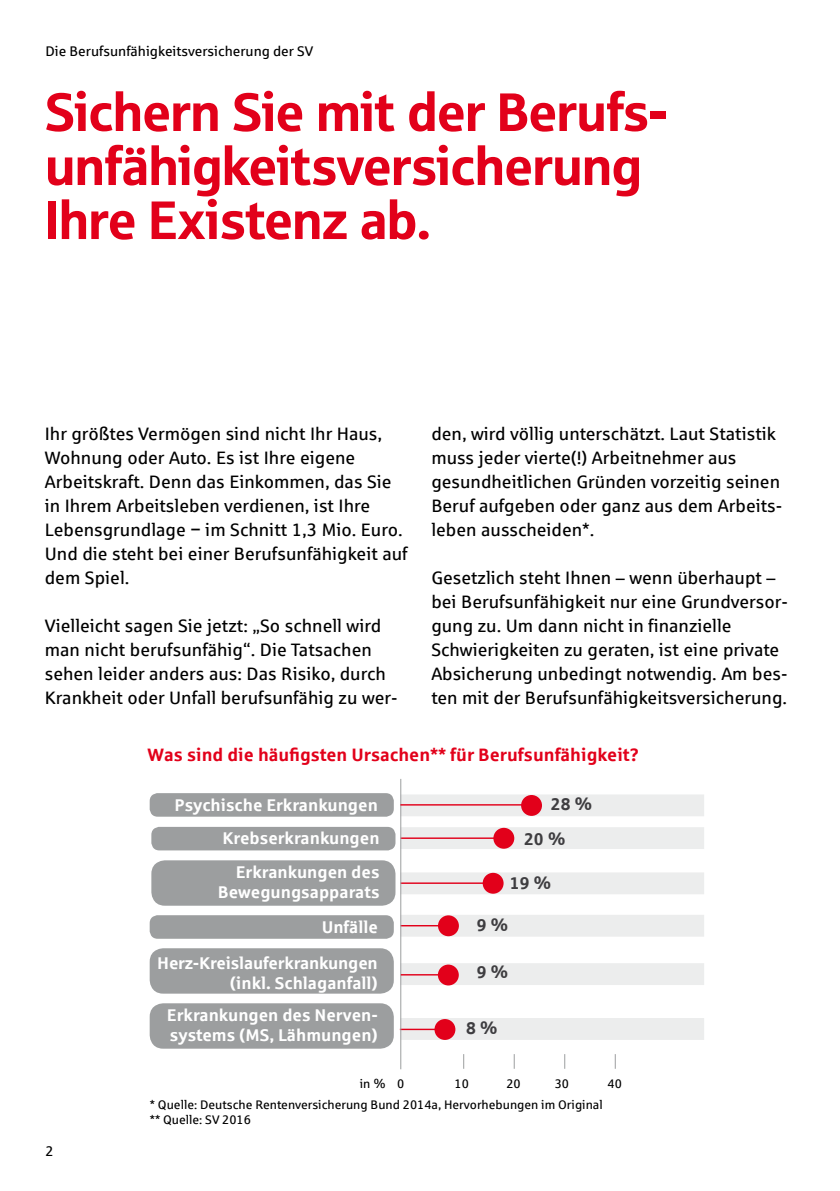
<style>
.page{position:relative;width:840px;height:1191px;background:#fff}
.page>*{position:absolute;margin:0;border:0;box-sizing:border-box;transform-origin:0 0}
.t1{font:54px/54px "Sparkasse Head";color:#e2001a}
.t2{font:18px/24px "Sparkasse Rg";color:#000}
.t3{font:700 18px "Sparkasse Rg";color:#e2001a}
.t4{font:700 17px/20px "Sparkasse Rg";color:#fff;text-align:right}
.t5{font:700 17px/34px "Sparkasse Rg";color:#3e3d40}
.t6{font:14px "Sparkasse Rg";color:#000}
.t7{font:12.4px/15px "Sparkasse Rg";color:#000}
</style>
<div class="page">
<div style="left:400px;top:794px;width:303px;height:22px;background:#eceded"></div>
<div style="left:400px;top:827px;width:303px;height:22px;background:#eceded"></div>
<div style="left:400px;top:872px;width:303px;height:22px;background:#eceded"></div>
<div style="left:400px;top:914px;width:303px;height:22px;background:#eceded"></div>
<div style="left:400px;top:963px;width:303px;height:22px;background:#eceded"></div>
<div style="left:400px;top:1018px;width:303px;height:22px;background:#eceded"></div>
<div style="left:150px;top:793px;width:243px;height:23px;background:#9c9e9f;border-radius:8px"></div>
<div style="left:151px;top:860px;width:244px;height:45px;background:#9c9e9f;border-radius:14px"></div>
<div style="left:151px;top:827px;width:244px;height:23px;background:#9c9e9f;border-radius:8px"></div>
<div style="left:150px;top:1003px;width:243px;height:45px;background:#9c9e9f;border-radius:14px"></div>
<div style="left:150px;top:915px;width:243px;height:23px;background:#9c9e9f;border-radius:8px"></div>
<div style="left:150px;top:948px;width:243px;height:45px;background:#9c9e9f;border-radius:14px"></div>
<svg style="left:463px;top:1054px;width:1px;height:14px"></svg>
<svg style="left:513px;top:1054px;width:1px;height:14px"></svg>
<svg style="left:564px;top:1054px;width:1px;height:14px"></svg>
<svg style="left:614px;top:1054px;width:1px;height:14px"></svg>
<div style="left:521px;top:795px;width:20px;height:21px;background:#e2001a;border-radius:50%"></div>
<div style="left:482px;top:872px;width:21px;height:21px;background:#e2001a;border-radius:50%"></div>
<div style="left:493px;top:828px;width:21px;height:20px;background:#e2001a;border-radius:50%"></div>
<hr style="left:400px;top:882px;width:88px;height:2px;background:#e2001a">
<div style="left:434px;top:1019px;width:21px;height:21px;background:#e2001a;border-radius:50%"></div>
<hr style="left:399px;top:1028px;width:51px;height:2px;background:#e2001a">
<div style="left:438px;top:915px;width:20px;height:21px;background:#e2001a;border-radius:50%"></div>
<hr style="left:400px;top:925px;width:48px;height:1px;background:#e2001a">
<hr style="left:400px;top:837px;width:99px;height:2px;background:#e2001a">
<hr style="left:400px;top:779px;width:1px;height:290px;background:#9c9e9f">
<hr style="left:400px;top:804px;width:130px;height:1px;background:#e2001a">
<div style="left:437px;top:964px;width:21px;height:21px;background:#e2001a;border-radius:50%"></div>
<hr style="left:400px;top:974px;width:48px;height:1px;background:#e2001a">
<p class="t6" style="left:45px;top:42px;width:269px">Die Berufsunfähigkeitsversicherung der SV</p>
<h1 class="t1" style="left:45px;top:83px;width:623px">Sichern Sie mit der Berufs&shy;unfähigkeitsversicherung<br>Ihre Existenz ab.</h1>
<p class="t2" style="left:45px;top:421px;width:364px">Ihr größtes Vermögen sind nicht Ihr Haus, Wohnung oder Auto. Es ist Ihre eigene Arbeitskraft. Denn das Einkommen, das Sie in Ihrem Arbeitsleben verdienen, ist Ihre Lebensgrundlage − im Schnitt 1,3 Mio. Euro.<br>Und die steht bei einer Berufsunfähigkeit auf dem Spiel.</p>
<p class="t2" style="left:45px;top:613px;width:354px">Vielleicht sagen Sie jetzt: „So schnell wird man nicht berufsunfähig“. Die Tatsachen sehen leider anders aus: Das Risiko, durch Krankheit oder Unfall berufsunfähig zu wer-</p>
<p class="t2" style="left:431px;top:421px;width:352px">den, wird völlig unterschätzt. Laut Statistik muss jeder vierte(!) Arbeitnehmer aus gesundheitlichen Gründen vorzeitig seinen Beruf aufgeben oder ganz aus dem Arbeits&shy;leben ausscheiden*.</p>
<p class="t2" style="left:431px;top:565px;width:358px">Gesetzlich steht Ihnen – wenn überhaupt – bei Berufsunfähigkeit nur eine Grundversor&shy;gung zu. Um dann nicht in finanzielle Schwierigkeiten zu geraten, ist eine private Absicherung unbedingt notwendig. Am bes&shy;ten mit der Berufsunfähigkeitsversicherung.</p>
<p class="t3" style="left:147px;top:743px;width:493px">Was sind die häufigsten Ursachen** für Berufsunfähigkeit?</p>
<p class="t4" style="left:174px;top:794px;width:205px">Psychische Erkrankungen</p>
<p class="t4" style="left:222px;top:827px;width:159px">Krebserkrankungen</p>
<p class="t4" style="left:218px;top:861px;width:163px">Erkrankungen des<br>Bewegungsapparats</p>
<p class="t4" style="left:157px;top:908px;width:222px;line-height:36.2px">Unfälle<br>Herz-Kreislauferkrankungen</p>
<p class="t4" style="left:230px;top:972px;width:149px">(inkl. Schlaganfall)</p>
<p class="t4" style="left:167px;top:1004px;width:212px;text-align:left">Erkrankungen des Nerven&shy;systems (MS, Lähmungen)</p>
<p class="t5" style="left:524px;top:787px;width:70px;text-indent:27px">28 %<br>20 %</p>
<p class="t5" style="left:509px;top:865px;width:43px">19 %</p>
<p class="t5" style="left:476px;top:907px;width:33px">9 %</p>
<p class="t5" style="left:476px;top:954px;width:33px">9 %</p>
<p class="t5" style="left:466px;top:1010px;width:33px">8 %</p>
<p class="t7" style="left:359px;top:1075px;width:46px">in % 0</p>
<p class="t7" style="left:454px;top:1075px;width:16px">10</p>
<p class="t7" style="left:506px;top:1075px;width:16px">20</p>
<p class="t7" style="left:554px;top:1075px;width:16px">30</p>
<p class="t7" style="left:607px;top:1075px;width:16px">40</p>
<p class="t6" style="left:45px;top:1142px;width:10px">2</p>
<p class="t7" style="left:150px;top:1096px;width:454px">* Quelle: Deutsche Rentenversicherung Bund 2014a, Hervorhebungen im Original ** Quelle: SV 2016</p>
</div>
